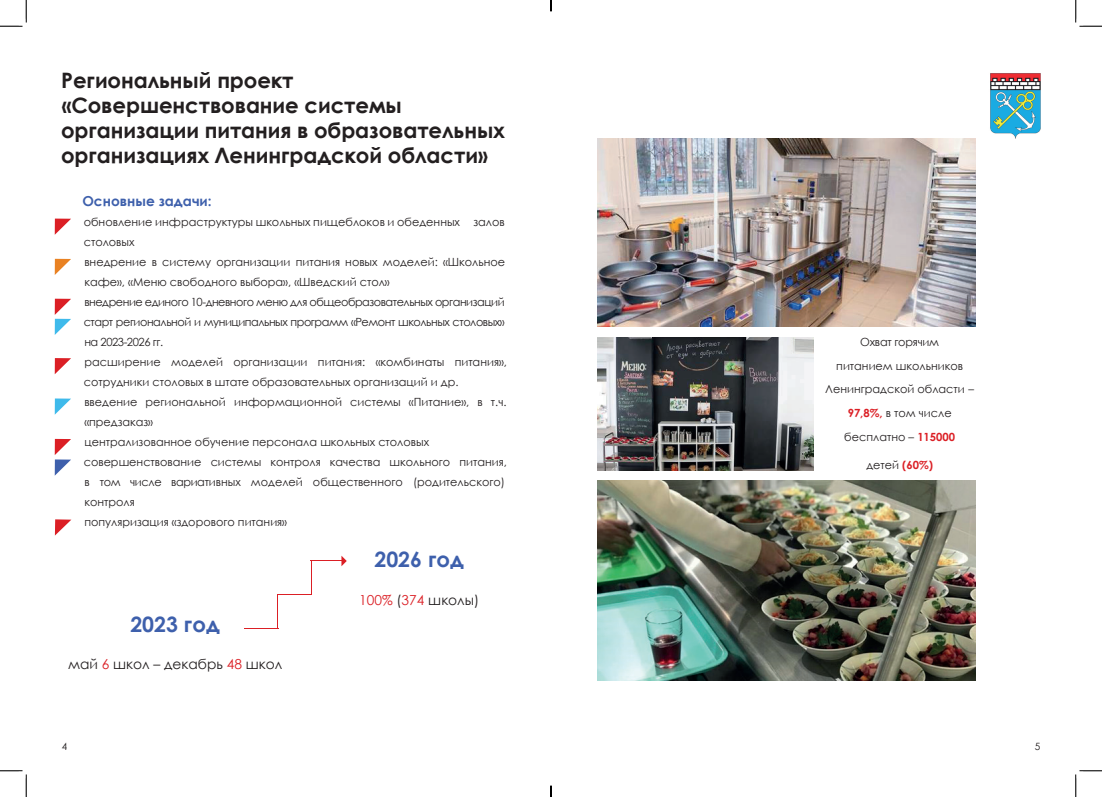
<style>
.page{position:relative;width:1102px;height:797px;background:#fff}
.page>*{position:absolute;margin:0;border:0;box-sizing:border-box;transform-origin:0 0}
.t1{font:700 21.25px/25px "Century Gothic";letter-spacing:-.005em;color:#231f20}
.t2{font:700 21.25px "Century Gothic";color:#3e60ac}
.t3{font:13.75px "Century Gothic";color:#231f20}
.t4{font:700 13.75px "Century Gothic";color:#3e60ac}
.t5{font:13.75px "Century Gothic";color:#db1f25}
.t6{font:11.25px/20px "Century Gothic";color:#231f20}
.t7{font:11.25px/20px "Century Gothic";letter-spacing:-.04em;color:#231f20}
.t8{font:10px "Century Gothic";color:#231f20}
.s1{color:#231f20}
.s2{color:#db1f25}
.s3{font-weight:700;color:#db1f25}
</style>
<div class="page">
<img style="left:990px;top:73px;width:50px;height:66px">
<svg style="left:55px;top:519px;width:16px;height:16px"></svg>
<svg style="left:55px;top:439px;width:16px;height:36px"></svg>
<svg style="left:55px;top:398px;width:16px;height:17px"></svg>
<svg style="left:55px;top:358px;width:16px;height:16px"></svg>
<svg style="left:55px;top:299px;width:16px;height:36px"></svg>
<svg style="left:55px;top:259px;width:16px;height:16px"></svg>
<svg style="left:55px;top:218px;width:16px;height:17px"></svg>
<hr style="left:244px;top:628px;width:34px;height:1px;background:#db1f25">
<hr style="left:277px;top:594px;width:1px;height:35px;background:#db1f25">
<hr style="left:277px;top:594px;width:34px;height:1px;background:#db1f25">
<hr style="left:311px;top:560px;width:1px;height:35px;background:#db1f25">
<hr style="left:311px;top:560px;width:34px;height:1px;background:#db1f25">
<svg style="left:341px;top:555px;width:6px;height:11px"></svg>
<img style="left:597px;top:139px;width:378px;height:188px">
<img style="left:597px;top:337px;width:216px;height:133px">
<img style="left:597px;top:481px;width:378px;height:199px">
<svg style="left:0;top:0;width:27px;height:27px"></svg>
<svg style="left:0;top:770px;width:27px;height:27px"></svg>
<svg style="left:1075px;top:0;width:26px;height:27px"></svg>
<svg style="left:1075px;top:770px;width:26px;height:27px"></svg>
<svg style="left:550px;top:785px;width:1px;height:12px"></svg>
<h1 class="t1" style="left:61px;top:67px;width:445px">Региональный проект «Совершенствование системы организации питания в образовательных организациях Ленинградской области»</h1>
<p class="t4" style="left:82px;top:191px;width:131px">Основные задачи:</p>
<p class="t6" style="left:84px;top:212px;width:422px;text-indent:-26px">• обновление инфраструктуры школьных пищеблоков и обеденных залов столовых</p>
<p class="t6" style="left:84px;top:252px;width:422px;text-indent:-27px">• внедрение в систему организации питания новых моделей: «Школьное кафе», «Меню свободного выбора», «Шведский стол»</p>
<p class="t7" style="left:58px;top:292px;width:448px">• внедрение единого 10-дневного меню для общеобразовательных организаций</p>
<p class="t7" style="left:84px;top:312px;width:422px;text-indent:-27px">• старт региональной и муниципальных программ «Ремонт школьных столовых» на 2023-2026 гг.</p>
<p class="t6" style="left:84px;top:352px;width:424px;text-indent:-26px">• расширение моделей организации питания: «комбинаты питания», сотрудники столовых в штате образовательных организаций и др.</p>
<p class="t6" style="left:84px;top:392px;width:424px;text-indent:-27px">• введение региональной информационной системы «Питание», в т.ч. «предзаказ»</p>
<p class="t6" style="left:58px;top:432px;width:373px">• централизованное обучение персонала школьных столовых</p>
<p class="t6" style="left:84px;top:452px;width:424px;text-indent:-27px">• совершенствование системы контроля качества школьного питания, в том числе вариативных моделей общественного (родительского) контроля</p>
<p class="t6" style="left:58px;top:512px;width:231px">• популяризация «здорового питания»</p>
<h1 class="t2" style="left:374px;top:543px;width:91px">2026 год</h1>
<p class="t5" style="left:359px;top:590px;width:121px">100% <span class="s1">(</span>374 <span class="s1">школы)</span></p>
<h1 class="t2" style="left:130px;top:607px;width:91px">2023 год</h1>
<p class="t3" style="left:68px;top:654px;width:216px">май <span class="s2">6</span> школ – декабрь <span class="s2">48</span> школ</p>
<p class="t8" style="left:62px;top:739px;width:7px">4</p>
<p class="t6" style="left:825px;top:330px;width:150px;line-height:23.8px;text-align:center">Охват горячим<br>питанием школьников<br>Ленинградской области –<br><span class="s3">97,8%,</span> в том числе бесплатно – <span class="s3">115000</span></p>
<p class="t6" style="left:866px;top:454px;width:68px">детей <span class="s3">(60%)</span></p>
<p class="t8" style="left:1034px;top:739px;width:7px">5</p>
</div>
